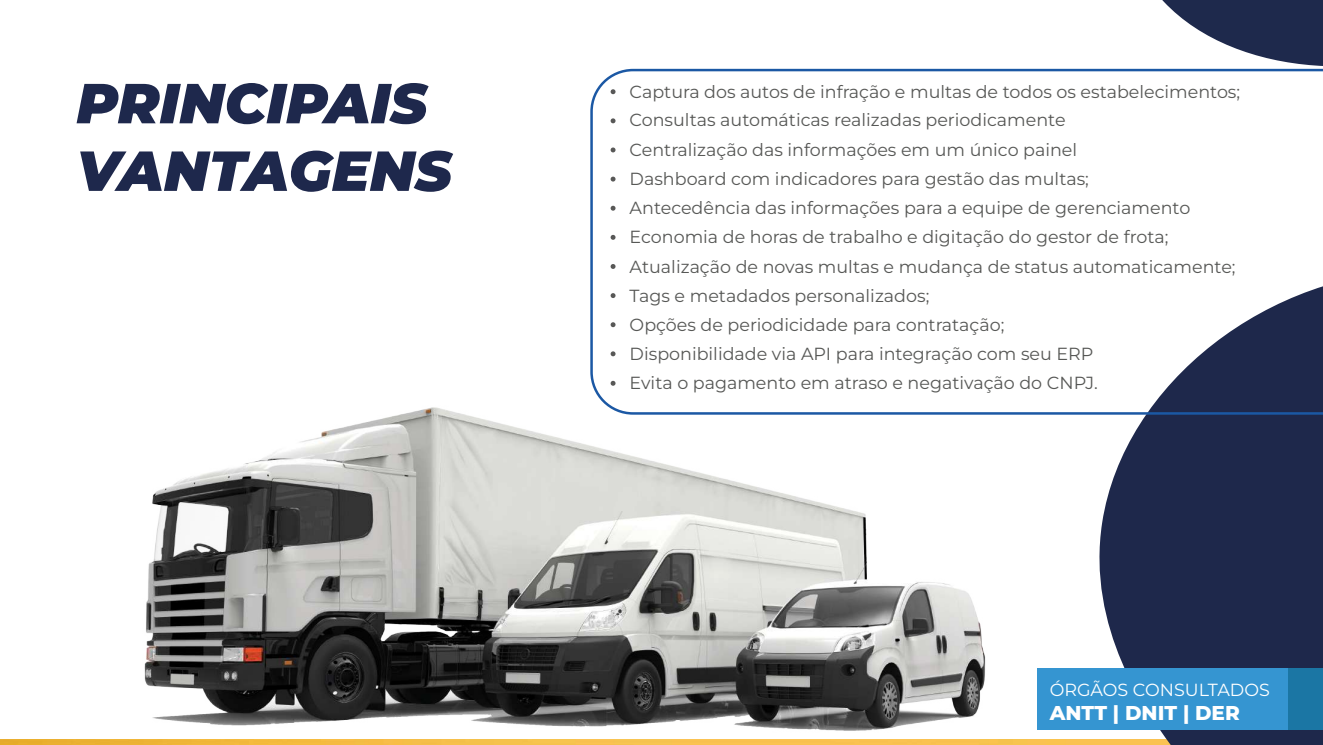
<style>
.page{position:relative;width:1323px;height:745px;background:#fff}
.page>*{position:absolute;margin:0;border:0;box-sizing:border-box;transform-origin:0 0}
.t1{font:italic 900 56.25px/67.5px "Montserrat";color:#1e284c}
.t2{font:800 20px "Montserrat";color:#fff}
.t3{font:17.5px/29.1px "Montserrat";color:#575856}
.t4{font:17.5px "Montserrat";color:#fff}
</style>
<div class="page">
<img style="left:0;top:739px;width:1086px;height:5px">
<svg style="left:1086px;top:414px;width:237px;height:330px;background:#394260"></svg>
<img style="left:123px;top:407px;width:875px;height:337px">
<svg style="left:630px;top:0;width:693px;height:69px"></svg>
<svg style="left:590px;top:69px;width:733px;height:345px"></svg>
<div style="left:1259px;top:668px;width:64px;height:61px;background:#1b76a4"></div>
<div style="left:1037px;top:668px;width:250px;height:61px;background:#3595d1"></div>
<h1 class="t1" style="left:76px;top:68px;width:377px">PRINCIPAIS<br>VANTAGENS</h1>
<p class="t3" style="left:630px;top:76px;width:612px">Captura dos autos de infração e multas de todos os estabelecimentos; Consultas automáticas realizadas periodicamente<br>Centralização das informações em um único painel<br>Dashboard com indicadores para gestão das multas;<br>Antecedência das informações para a equipe de gerenciamento Economia de horas de trabalho e digitação do gestor de frota; Atualização de novas multas e mudança de status automaticamente; Tags e metadados personalizados;<br>Opções de periodicidade para contratação;<br>Disponibilidade via API para integração com seu ERP<br>Evita o pagamento em atraso e negativação do CNPJ.</p>
<p class="t4" style="left:1050px;top:677px;width:222px">ÓRGÃOS CONSULTADOS</p>
<p class="t2" style="left:1050px;top:699px;width:192px">ANTT | DNIT | DER</p>
</div>
